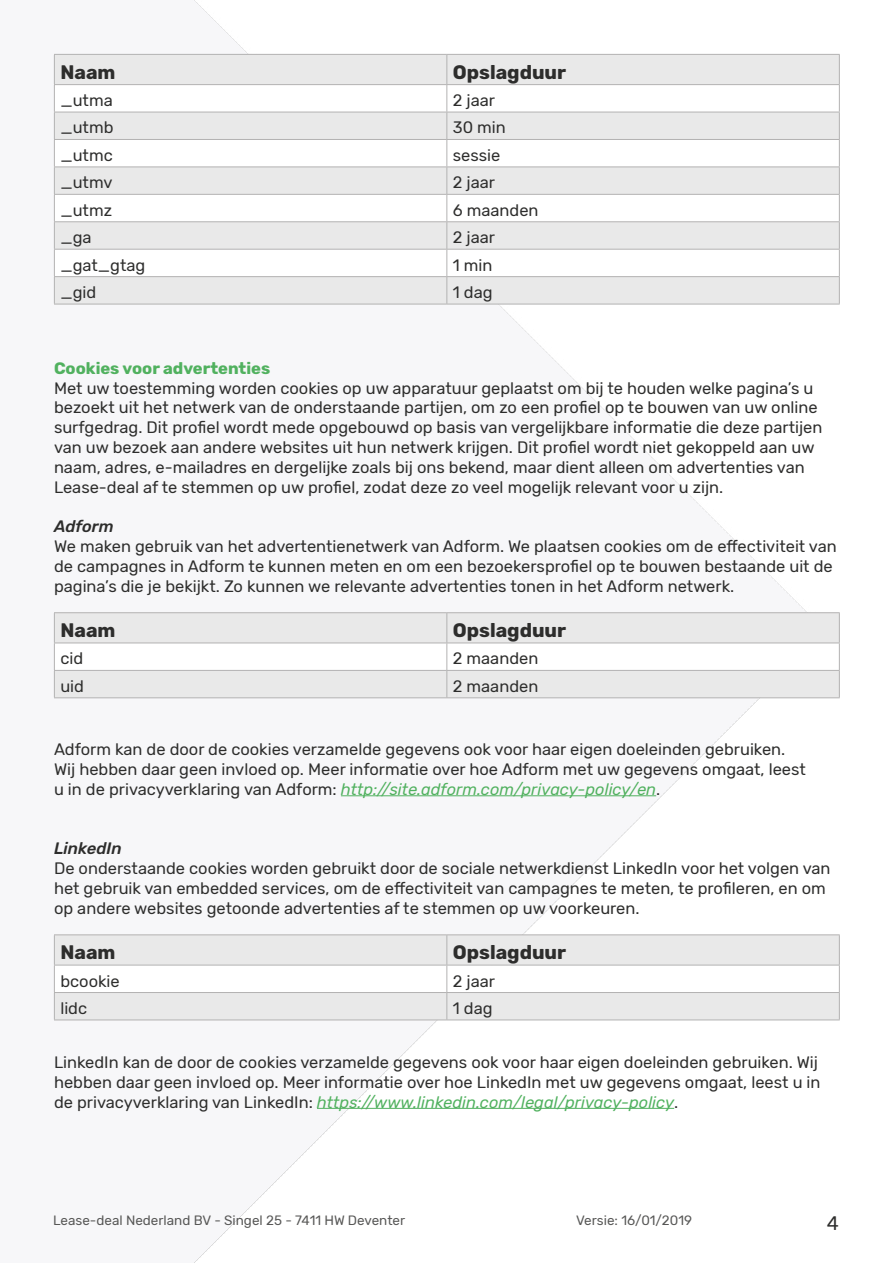
<style>
.page{position:relative;width:893px;height:1263px;background:#fff}
.page>*{position:absolute;margin:0;border:0;box-sizing:border-box;transform-origin:0 0}
.t1{font:700 19.5px "Rubik";color:#2d2d2c}
.t2{font:19.5px "Rubik";color:#2d2d2c}
.t3{font:16.5px/19.8px "Rubik";color:#2d2d2c}
.t4{font:700 16.5px "Rubik";color:#51b15f}
.t5{font:italic 500 16.5px "Rubik";color:#2d2d2c}
.t6{font:13.5px "Rubik";color:#575756}
.s1{font-style:italic;color:#51b15f}
</style>
<div class="page">
<hr style="left:341px;top:795px;width:315px;height:1px;background:#51b15f">
<hr style="left:317px;top:1108px;width:357px;height:1px;background:#51b15f">
<div style="left:55px;top:55px;width:784px;height:249px;background:#e9e9e9"></div>
<svg style="left:55px;top:85px;width:784px;height:191px"></svg>
<hr style="left:54px;top:54px;width:393px;height:1px;background:#b3b2b2">
<hr style="left:447px;top:54px;width:393px;height:1px;background:#b3b2b2">
<hr style="left:54px;top:84px;width:393px;height:1px;background:#b3b2b2">
<hr style="left:447px;top:84px;width:393px;height:1px;background:#b3b2b2">
<hr style="left:54px;top:112px;width:393px;height:1px;background:#b3b2b2">
<hr style="left:447px;top:112px;width:393px;height:1px;background:#b3b2b2">
<hr style="left:54px;top:139px;width:393px;height:1px;background:#b3b2b2">
<hr style="left:447px;top:139px;width:393px;height:1px;background:#b3b2b2">
<hr style="left:54px;top:167px;width:393px;height:1px;background:#b3b2b2">
<hr style="left:447px;top:167px;width:393px;height:1px;background:#b3b2b2">
<hr style="left:54px;top:194px;width:393px;height:1px;background:#b3b2b2">
<hr style="left:447px;top:194px;width:393px;height:1px;background:#b3b2b2">
<hr style="left:54px;top:221px;width:393px;height:1px;background:#b3b2b2">
<hr style="left:447px;top:221px;width:393px;height:1px;background:#b3b2b2">
<hr style="left:54px;top:249px;width:393px;height:1px;background:#b3b2b2">
<hr style="left:447px;top:249px;width:393px;height:1px;background:#b3b2b2">
<hr style="left:54px;top:276px;width:393px;height:1px;background:#b3b2b2">
<svg style="left:54px;top:55px;width:1px;height:249px"></svg>
<hr style="left:447px;top:276px;width:393px;height:1px;background:#b3b2b2">
<svg style="left:446px;top:55px;width:1px;height:249px"></svg>
<svg style="left:839px;top:55px;width:1px;height:249px"></svg>
<hr style="left:54px;top:304px;width:393px;height:1px;background:#b3b2b2">
<hr style="left:447px;top:304px;width:393px;height:1px;background:#b3b2b2">
<div style="left:55px;top:613px;width:784px;height:30px;background:#e9e9e9"></div>
<hr style="left:54px;top:612px;width:393px;height:1px;background:#b3b2b2">
<hr style="left:54px;top:613px;width:1px;height:30px;background:#b3b2b2">
<hr style="left:447px;top:612px;width:393px;height:1px;background:#b3b2b2">
<hr style="left:446px;top:613px;width:1px;height:30px;background:#b3b2b2">
<hr style="left:839px;top:613px;width:1px;height:30px;background:#b3b2b2">
<svg style="left:54px;top:643px;width:786px;height:54px"></svg>
<hr style="left:54px;top:697px;width:393px;height:1px;background:#b3b2b2">
<hr style="left:447px;top:697px;width:393px;height:1px;background:#b3b2b2">
<div style="left:55px;top:935px;width:784px;height:30px;background:#e9e9e9"></div>
<hr style="left:54px;top:934px;width:393px;height:1px;background:#b3b2b2">
<hr style="left:54px;top:935px;width:1px;height:30px;background:#b3b2b2">
<hr style="left:447px;top:934px;width:393px;height:1px;background:#b3b2b2">
<hr style="left:446px;top:935px;width:1px;height:30px;background:#b3b2b2">
<hr style="left:839px;top:935px;width:1px;height:30px;background:#b3b2b2">
<svg style="left:54px;top:965px;width:786px;height:54px"></svg>
<hr style="left:54px;top:1019px;width:393px;height:1px;background:#b3b2b2">
<hr style="left:447px;top:1019px;width:393px;height:1px;background:#b3b2b2">
<p class="t1" style="left:60px;top:60px;width:57px">Naam</p>
<p class="t1" style="left:453px;top:60px;width:115px">Opslagduur</p>
<p class="t3" style="left:60px;top:91px;width:54px">_utma</p>
<p class="t3" style="left:453px;top:91px;width:44px">2 jaar</p>
<p class="t3" style="left:60px;top:118px;width:55px">_utmb</p>
<p class="t3" style="left:453px;top:118px;width:54px">30 min</p>
<p class="t3" style="left:60px;top:146px;width:54px">_utmc</p>
<p class="t3" style="left:453px;top:146px;width:49px">sessie</p>
<p class="t3" style="left:60px;top:173px;width:54px">_utmv</p>
<p class="t3" style="left:453px;top:173px;width:44px">2 jaar</p>
<p class="t3" style="left:60px;top:201px;width:53px">_utmz</p>
<p class="t3" style="left:453px;top:201px;width:87px">6 maanden</p>
<p class="t3" style="left:60px;top:228px;width:33px">_ga</p>
<p class="t3" style="left:453px;top:228px;width:44px">2 jaar</p>
<p class="t3" style="left:60px;top:255px;width:87px">_gat_gtag</p>
<p class="t3" style="left:453px;top:255px;width:41px">1 min</p>
<p class="t3" style="left:60px;top:283px;width:37px">_gid</p>
<p class="t3" style="left:453px;top:283px;width:41px">1 dag</p>
<p class="t4" style="left:54px;top:358px;width:218px">Cookies voor advertenties</p>
<p class="t3" style="left:54px;top:378px;width:770px">Met uw toestemming worden cookies op uw apparatuur geplaatst om bij te houden welke pagina’s u bezoekt uit het netwerk van de onderstaande partijen, om zo een profiel op te bouwen van uw online surfgedrag. Dit profiel wordt mede opgebouwd op basis van vergelijkbare informatie die deze partijen van uw bezoek aan andere websites uit hun netwerk krijgen. Dit profiel wordt niet gekoppeld aan uw naam, adres, e-mailadres en dergelijke zoals bij ons bekend, maar dient alleen om advertenties van Lease-deal af te stemmen op uw profiel, zodat deze zo veel mogelijk relevant voor u zijn.</p>
<p class="t5" style="left:54px;top:517px;width:61px">Adform</p>
<p class="t3" style="left:54px;top:537px;width:784px">We maken gebruik van het advertentienetwerk van Adform. We plaatsen cookies om de effectiviteit van de campagnes in Adform te kunnen meten en om een bezoekersprofiel op te bouwen bestaande uit de pagina’s die je bekijkt. Zo kunnen we relevante advertenties tonen in het Adform netwerk.</p>
<p class="t1" style="left:60px;top:619px;width:57px">Naam</p>
<p class="t1" style="left:453px;top:619px;width:115px">Opslagduur</p>
<p class="t3" style="left:60px;top:649px;width:24px">cid</p>
<p class="t3" style="left:453px;top:649px;width:87px">2 maanden</p>
<p class="t3" style="left:60px;top:677px;width:25px">uid</p>
<p class="t3" style="left:453px;top:677px;width:87px">2 maanden</p>
<p class="t3" style="left:54px;top:740px;width:753px">Adform kan de door de cookies verzamelde gegevens ook voor haar eigen doeleinden gebruiken.<br>Wij hebben daar geen invloed op. Meer informatie over hoe Adform met uw gegevens omgaat, leest u in de privacyverklaring van Adform: <span class="s1">http://site.adform.com/privacy-policy/en</span>.</p>
<p class="t5" style="left:54px;top:839px;width:69px">LinkedIn</p>
<p class="t3" style="left:54px;top:859px;width:778px">De onderstaande cookies worden gebruikt door de sociale netwerkdienst LinkedIn voor het volgen van het gebruik van embedded services, om de effectiviteit van campagnes te meten, te profileren, en om op andere websites getoonde advertenties af te stemmen op uw voorkeuren.</p>
<p class="t1" style="left:60px;top:941px;width:57px">Naam</p>
<p class="t1" style="left:453px;top:941px;width:115px">Opslagduur</p>
<p class="t3" style="left:60px;top:971px;width:61px">bcookie</p>
<p class="t3" style="left:453px;top:971px;width:44px">2 jaar</p>
<p class="t3" style="left:60px;top:999px;width:28px">lidc</p>
<p class="t3" style="left:453px;top:999px;width:41px">1 dag</p>
<p class="t3" style="left:54px;top:1053px;width:768px">LinkedIn kan de door de cookies verzamelde gegevens ook voor haar eigen doeleinden gebruiken. Wij hebben daar geen invloed op. Meer informatie over hoe LinkedIn met uw gegevens omgaat, leest u in de privacyverklaring van LinkedIn: <span class="s1">https://www.linkedin.com/legal/privacy-policy</span>.</p>
<p class="t6" style="left:53px;top:1212px;width:354px">Lease-deal Nederland BV - Singel 25 - 7411 HW Deventer</p>
<p class="t6" style="left:576px;top:1212px;width:117px">Versie: 16/01/2019</p>
<p class="t2" style="left:827px;top:1212px;width:14px">4</p>
</div>
